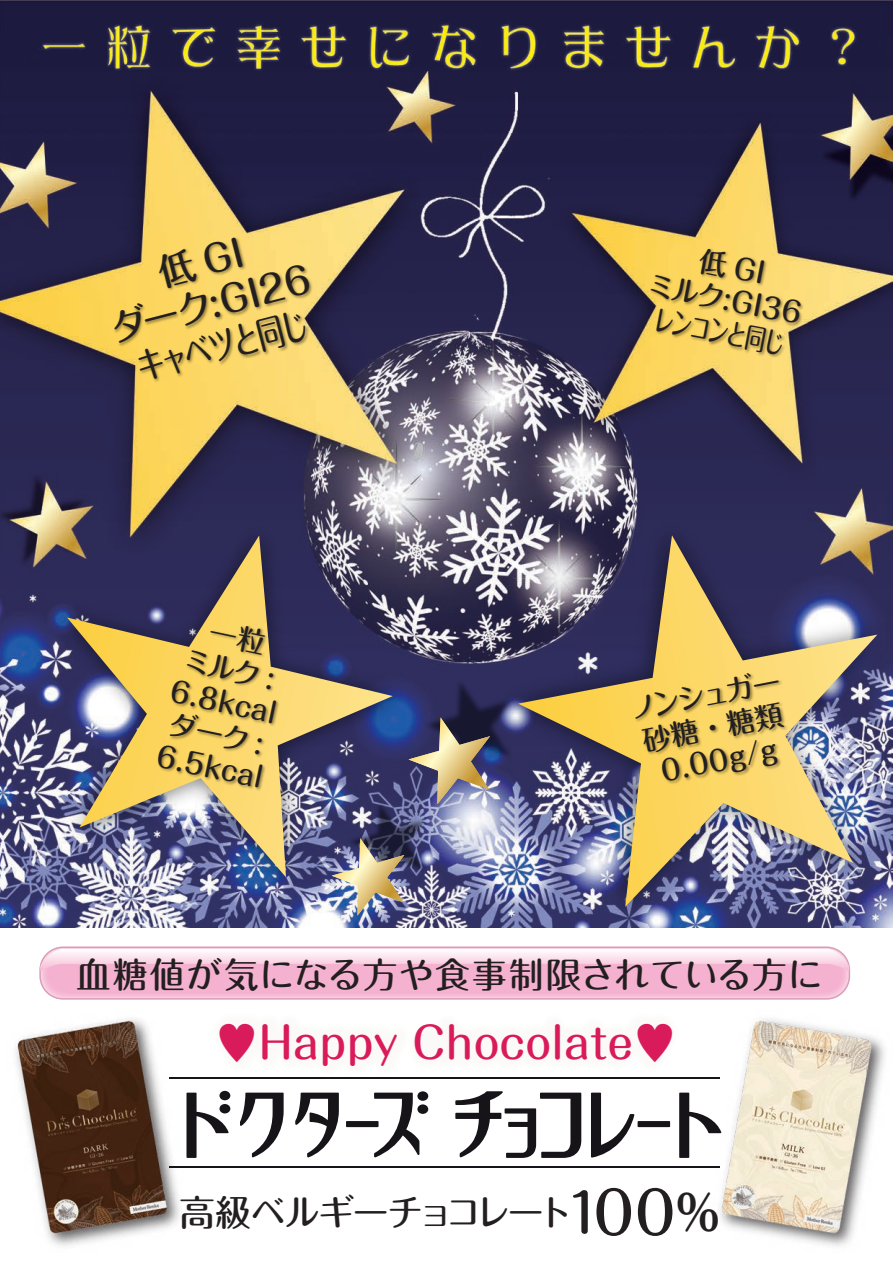
<style>
.page{position:relative;width:893px;height:1263px;background:#fff}
.page>*{position:absolute;margin:0;border:0;box-sizing:border-box;transform-origin:0 0}
.t1{font:500 43.5px "Maru Fo Pro";color:#d91a5b}
.t2{font:500 37.05px/43px "Maru Fo Pro";color:#231f20;text-align:center}
.t3{font:500 36px "Maru Fo Pro";letter-spacing:-.06em;color:#231f20}
.t4{font:500 35.25px "Maru Fo Pro";letter-spacing:.01em;color:#231f20}
.t5{font:500 28.5px/33px "Maru Fo Pro";color:#231f20;text-align:center}
.s1{font-size:53.4px}
.s2{font-size:58.8px}
.s3{font-size:48.15px}
</style>
<div class="page">
<img style="left:0;top:0;width:892px;height:927px">
<div style="left:40px;top:947px;width:809px;height:52px;background:#f5b1d0;border-radius:23px"></div>
<div style="left:39px;top:946px;width:811px;height:54px;border:2px solid #d99db8;border-radius:23px"></div>
<svg style="left:40px;top:949px;width:809px;height:24px"></svg>
<svg style="left:189px;top:1091px;width:41px;height:67px"></svg>
<svg style="left:240px;top:1092px;width:44px;height:65px"></svg>
<svg style="left:295px;top:1092px;width:44px;height:65px"></svg>
<div style="left:346px;top:1121px;width:33px;height:6px;background:#161419"></div>
<svg style="left:374px;top:1091px;width:54px;height:66px"></svg>
<svg style="left:455px;top:1091px;width:126px;height:67px"></svg>
<svg style="left:591px;top:1092px;width:43px;height:65px"></svg>
<div style="left:638px;top:1121px;width:32px;height:6px;background:#161419"></div>
<svg style="left:679px;top:1092px;width:32px;height:66px"></svg>
<hr style="left:170px;top:1077px;width:550px;height:2px;background:#161419">
<hr style="left:170px;top:1166px;width:550px;height:2px;background:#161419">
<img style="left:440px;top:677px;width:49px;height:40px">
<svg style="left:440px;top:717px;width:49px;height:87px;background:#958b7d"></svg>
<img style="left:40px;top:22px;width:818px;height:50px">
<img style="left:15px;top:1019px;width:174px;height:227px">
<img style="left:711px;top:1019px;width:174px;height:227px">
<img style="left:489px;top:507px;width:404px;height:421px">
<img style="left:518px;top:535px;width:359px;height:372px">
<img style="left:638px;top:235px;width:178px;height:132px">
<img style="left:627px;top:664px;width:174px;height:131px">
<img style="left:95px;top:216px;width:236px;height:180px">
<img style="left:9px;top:485px;width:431px;height:434px">
<img style="left:67px;top:535px;width:326px;height:342px">
<img style="left:151px;top:609px;width:148px;height:190px">
<h2 class="t2" style="left:94px;top:262px;width:207px;rotate:-14deg">低 GI<br>ダーク:GI26キャベツと同じ</h2>
<p class="t5" style="left:189px;top:606px;width:110px;rotate:12deg">一粒<br>ミルク :<br>6.8kcalダーク :<br>6.5kcal</p>
<p class="t5" style="left:657px;top:232px;width:158px;rotate:11deg">低 GI<br>ミルク:GI36レンコンと同じ</p>
<p class="t5" style="left:627px;top:690px;width:154px;rotate:-11deg">ノンシュガー砂糖・糖類<br>0.00g/g</p>
<p class="t4" style="left:76px;top:946px;width:748px">血糖値が気になる方や食事制限されている方に</p>
<h1 class="t1" style="left:215px;top:1007px;width:463px">♥Happy Chocolate♥</h1>
<p class="t3" style="left:179px;top:1184px;width:544px">高級ベルギーチョコレート<span class="s1">1</span><span class="s2">00</span><span class="s3">％</span></p>
</div>
